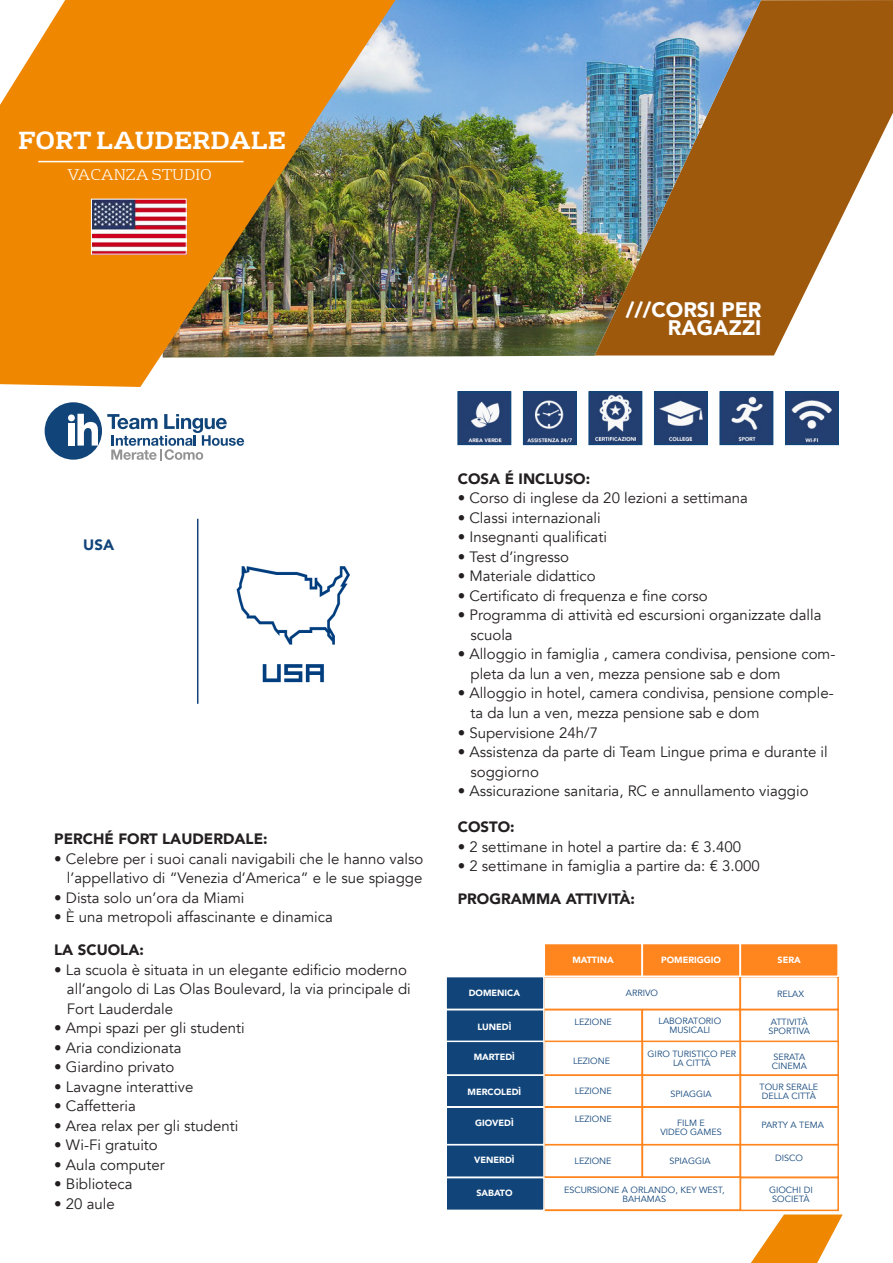
<style>
.page{position:relative;width:893px;height:1263px;background:#fff}
.page>*{position:absolute;margin:0;border:0;box-sizing:border-box;transform-origin:0 0}
.t1{font:700 24px "FS Rufus";color:#fff}
.t2{font:900 21px/18px "Avenir";color:#fff;text-align:right}
.t3{font:15px/19.5px "Avenir";color:#231f20}
.t4{font:900 15px "Avenir";color:#231f20}
.t5{font:300 15px "FS Rufus";color:#fff}
.t6{font:900 15px "Avenir";color:#11457a}
.t7{font:9px/9px "Avenir";color:#11457a;text-align:center}
.t8{font:900 9px "Avenir";color:#fff}
</style>
<div class="page">
<svg style="left:761px;top:0;width:132px;height:355px;fill:#9e590d"></svg>
<img style="left:395px;top:0;width:366px;height:357px">
<img style="left:0;top:0;width:395px;height:387px">
<svg style="left:751px;top:1214px;width:92px;height:49px"></svg>
<hr style="left:197px;top:519px;width:1px;height:185px;background:#11457a">
<div style="left:45px;top:402px;width:57px;height:58px;background:#11457a;border-radius:50%"></div>
<div style="left:68px;top:414px;width:7px;height:7px;background:#fff;border-radius:50%"></div>
<div style="left:68px;top:423px;width:7px;height:23px;background:#fff"></div>
<svg style="left:77px;top:414px;width:21px;height:32px"></svg>
<svg style="left:107px;top:414px;width:137px;height:47px"></svg>
<hr style="left:38px;top:161px;width:206px;height:1px;background:#fff">
<div style="left:445px;top:1074px;width:100px;height:33px;background:#11457a;border:2px solid #fff"></div>
<div style="left:445px;top:1009px;width:100px;height:34px;background:#11457a;border:2px solid #fff"></div>
<div style="left:642px;top:1009px;width:99px;height:34px;background:#fff;border:2px solid #ff851f"></div>
<div style="left:740px;top:1009px;width:99px;height:34px;background:#fff;border:2px solid #ff851f"></div>
<div style="left:445px;top:1144px;width:100px;height:34px;background:#11457a;border:2px solid #fff"></div>
<div style="left:543px;top:976px;width:198px;height:34px;background:#fff;border:2px solid #ff851f"></div>
<div style="left:740px;top:976px;width:99px;height:34px;background:#fff;border:2px solid #ff851f"></div>
<div style="left:543px;top:943px;width:100px;height:34px;background:#ff851f;border:2px solid #fff"></div>
<div style="left:642px;top:943px;width:99px;height:34px;background:#ff851f;border:2px solid #fff"></div>
<div style="left:740px;top:943px;width:99px;height:34px;background:#ff851f;border:2px solid #fff"></div>
<div style="left:544px;top:1106px;width:99px;height:39px;background:#fff;border:2px solid #ff851f"></div>
<div style="left:445px;top:1106px;width:100px;height:39px;background:#11457a;border:2px solid #fff"></div>
<div style="left:642px;top:1106px;width:99px;height:39px;background:#fff;border:2px solid #ff851f"></div>
<div style="left:740px;top:1106px;width:99px;height:39px;background:#fff;border:2px solid #ff851f"></div>
<div style="left:544px;top:1040px;width:99px;height:36px;background:#fff;border:2px solid #ff851f"></div>
<div style="left:445px;top:1040px;width:100px;height:36px;background:#11457a;border:2px solid #fff"></div>
<div style="left:642px;top:1040px;width:99px;height:36px;background:#fff;border:2px solid #ff851f"></div>
<div style="left:740px;top:1040px;width:99px;height:36px;background:#fff;border:2px solid #ff851f"></div>
<div style="left:740px;top:1177px;width:99px;height:34px;background:#fff;border:2px solid #ff851f"></div>
<div style="left:445px;top:976px;width:100px;height:34px;background:#11457a;border:2px solid #fff"></div>
<div style="left:543px;top:1176px;width:198px;height:35px;background:#fff;border:2px solid #ff851f"></div>
<div style="left:445px;top:1177px;width:100px;height:34px;background:#11457a;border:2px solid #fff"></div>
<img style="left:93px;top:201px;width:92px;height:52px">
<div style="left:91px;top:199px;width:96px;height:56px;border:1px solid #fff"></div>
<img style="left:236px;top:566px;width:114px;height:117px">
<img style="left:459px;top:393px;width:50px;height:50px">
<div style="left:457px;top:391px;width:54px;height:54px;border:1px solid #11457a"></div>
<img style="left:590px;top:393px;width:50px;height:50px">
<div style="left:588px;top:391px;width:54px;height:54px;border:1px solid #11457a"></div>
<img style="left:721px;top:393px;width:50px;height:50px">
<div style="left:719px;top:391px;width:54px;height:54px;border:1px solid #11457a"></div>
<img style="left:525px;top:393px;width:50px;height:50px">
<div style="left:523px;top:391px;width:54px;height:54px;border:1px solid #11457a"></div>
<img style="left:656px;top:393px;width:50px;height:50px">
<div style="left:654px;top:391px;width:54px;height:54px;border:1px solid #11457a"></div>
<img style="left:787px;top:393px;width:50px;height:50px">
<div style="left:785px;top:391px;width:54px;height:54px;border:1px solid #11457a"></div>
<p class="t1" style="left:18px;top:119px;width:269px">FORT LAUDERDALE</p>
<p class="t5" style="left:67px;top:163px;width:146px">VACANZA STUDIO</p>
<p class="t2" style="left:626px;top:300px;width:137px">///CORSI PER<br>RAGAZZI</p>
<p class="t6" style="left:83px;top:532px;width:32px">USA</p>
<p class="t4" style="left:54px;top:826px;width:215px">PERCHÉ FORT LAUDERDALE:</p>
<p class="t3" style="left:54px;top:849px;width:371px;text-align:right">• Celebre per i suoi canali navigabili che le hanno valso l’appellativo di “Venezia d’America” e le sue spiagge</p>
<p class="t3" style="left:54px;top:888px;width:192px">• Dista solo un’ora da Miami</p>
<p class="t3" style="left:54px;top:908px;width:280px">• È una metropoli affascinante e dinamica</p>
<p class="t4" style="left:54px;top:937px;width:91px">LA SCUOLA:</p>
<p class="t3" style="left:67px;top:960px;width:345px;text-indent:-13px">• La scuola è situata in un elegante edificio moderno all’angolo di Las Olas Boulevard, la via principale di<br>Fort Lauderdale</p>
<p class="t3" style="left:54px;top:1019px;width:192px">• Ampi spazi per gli studenti</p>
<p class="t3" style="left:54px;top:1038px;width:129px">• Aria condizionata</p>
<p class="t3" style="left:54px;top:1058px;width:122px">• Giardino privato</p>
<p class="t3" style="left:54px;top:1077px;width:141px">• Lavagne interattive</p>
<p class="t3" style="left:54px;top:1097px;width:83px">• Caffetteria</p>
<p class="t3" style="left:54px;top:1116px;width:186px">• Area relax per gli studenti</p>
<p class="t3" style="left:54px;top:1136px;width:105px">• Wi-Fi gratuito</p>
<p class="t3" style="left:54px;top:1155px;width:112px">• Aula computer</p>
<p class="t3" style="left:54px;top:1175px;width:80px">• Biblioteca</p>
<p class="t3" style="left:54px;top:1194px;width:62px">• 20 aule</p>
<p class="t4" style="left:458px;top:466px;width:134px">COSA É INCLUSO:</p>
<p class="t3" style="left:458px;top:489px;width:292px">• Corso di inglese da 20 lezioni a settimana</p>
<p class="t3" style="left:458px;top:508px;width:145px">• Classi internazionali</p>
<p class="t3" style="left:458px;top:528px;width:151px">• Insegnanti qualificati</p>
<p class="t3" style="left:458px;top:547px;width:113px">• Test d’ingresso</p>
<p class="t3" style="left:458px;top:567px;width:139px">• Materiale didattico</p>
<p class="t3" style="left:458px;top:586px;width:252px">• Certificato di frequenza e fine corso</p>
<p class="t3" style="left:470px;top:606px;width:353px;text-indent:-13px">• Programma di attività ed escursioni organizzate dalla scuola</p>
<p class="t3" style="left:470px;top:645px;width:366px;text-indent:-13px">• Alloggio in famiglia , camera condivisa, pensione com&shy;pleta da lun a ven, mezza pensione sab e dom</p>
<p class="t3" style="left:470px;top:684px;width:365px;text-indent:-13px">• Alloggio in hotel, camera condivisa, pensione comple&shy;ta da lun a ven, mezza pensione sab e dom</p>
<p class="t3" style="left:458px;top:723px;width:142px">• Supervisione 24h/7</p>
<p class="t3" style="left:470px;top:742px;width:359px;text-indent:-13px">• Assistenza da parte di Team Lingue prima e durante il soggiorno</p>
<p class="t3" style="left:458px;top:781px;width:352px">• Assicurazione sanitaria, RC e annullamento viaggio</p>
<p class="t4" style="left:458px;top:814px;width:58px">COSTO:</p>
<p class="t3" style="left:458px;top:837px;width:285px">• 2 settimane in hotel a partire da: € 3.400</p>
<p class="t3" style="left:458px;top:856px;width:303px">• 2 settimane in famiglia a partire da: € 3.000</p>
<p class="t4" style="left:458px;top:886px;width:179px">PROGRAMMA ATTIVITÀ:</p>
<p class="t8" style="left:572px;top:952px;width:43px">MATTINA</p>
<p class="t8" style="left:661px;top:952px;width:61px">POMERIGGIO</p>
<p class="t8" style="left:778px;top:952px;width:25px">SERA</p>
<p class="t8" style="left:469px;top:985px;width:53px">DOMENICA</p>
<p class="t7" style="left:626px;top:989px;width:34px">ARRIVO</p>
<p class="t8" style="left:477px;top:1019px;width:36px">LUNEDÌ</p>
<p class="t8" style="left:474px;top:1049px;width:43px">MARTEDÌ</p>
<p class="t8" style="left:468px;top:1084px;width:55px">MERCOLEDÌ</p>
<p class="t8" style="left:475px;top:1115px;width:40px">GIOVEDÌ</p>
<p class="t8" style="left:474px;top:1152px;width:42px">VENERDÌ</p>
<p class="t8" style="left:476px;top:1185px;width:38px">SABATO</p>
<p class="t7" style="left:575px;top:1017px;width:39px">LEZIONE</p>
<p class="t7" style="left:658px;top:1016px;width:64px">LABORATORIO<br>MUSICALI</p>
<p class="t7" style="left:648px;top:1049px;width:90px">GIRO TURISTICO PER<br>LA CITTÀ</p>
<p class="t7" style="left:573px;top:1057px;width:39px">LEZIONE</p>
<p class="t7" style="left:575px;top:1086px;width:39px">LEZIONE</p>
<p class="t7" style="left:575px;top:1115px;width:39px">LEZIONE</p>
<p class="t7" style="left:574px;top:1157px;width:39px">LEZIONE</p>
<p class="t7" style="left:669px;top:1157px;width:43px">SPIAGGIA</p>
<p class="t7" style="left:670px;top:1089px;width:43px">SPIAGGIA</p>
<p class="t7" style="left:677px;top:1118px;width:29px">FILM E</p>
<p class="t7" style="left:660px;top:1127px;width:63px">VIDEO GAMES</p>
<p class="t7" style="left:564px;top:1185px;width:162px">ESCURSIONE A ORLANDO, KEY WEST,<br>BAHAMAS</p>
<p class="t7" style="left:777px;top:990px;width:29px">RELAX</p>
<p class="t7" style="left:768px;top:1017px;width:43px;text-align:left">ATTIVITÀ<br>SPORTIVA</p>
<p class="t7" style="left:772px;top:1052px;width:37px;text-align:left">SERATA<br>CINEMA</p>
<p class="t7" style="left:760px;top:1082px;width:60px;text-align:left">TOUR SERALE<br>DELLA CITTÀ</p>
<p class="t7" style="left:762px;top:1121px;width:64px">PARTY A TEMA</p>
<p class="t7" style="left:775px;top:1153px;width:29px">DISCO</p>
<p class="t7" style="left:769px;top:1185px;width:45px">GIOCHI DI<br>SOCIETÀ</p>
</div>
